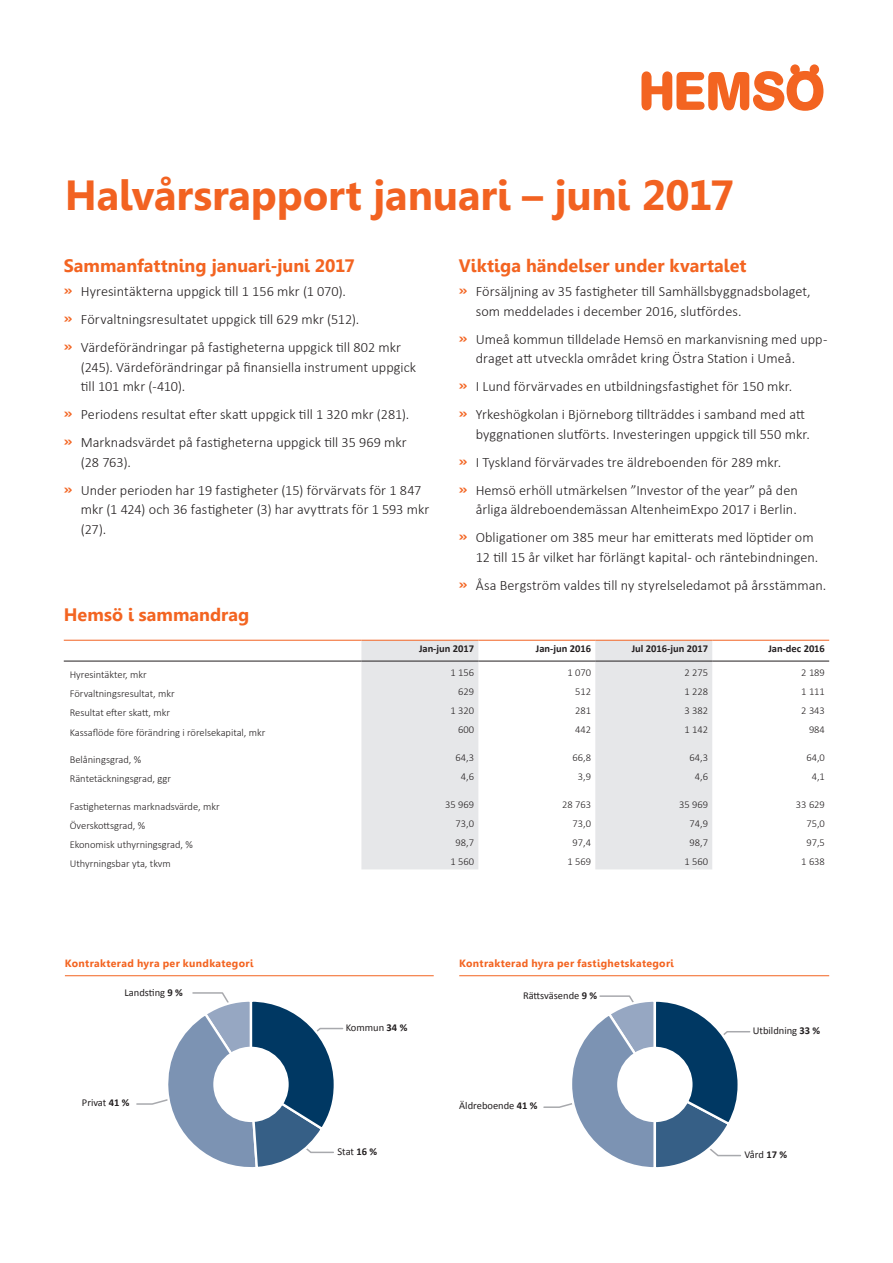
<style>
.page{position:relative;width:893px;height:1263px;background:#fff}
.page>*{position:absolute;margin:0;border:0;box-sizing:border-box;transform-origin:0 0}
.t1{font:700 42px "Leelawadee";letter-spacing:-.005em;color:#f26221}
.t2{font:700 18px "Leelawadee";color:#f36421}
.t3{font:300 14.25px/28px "Calibri";letter-spacing:.005em;color:#231f20}
.t4{font:300 10.5px "Calibri";color:#231f20}
.t5{font:10.5px "Calibri";color:#231f20}
.t6{font:700 10.5px "Leelawadee";letter-spacing:.03em;color:#f36421}
.t7{font:700 10.5px "Calibri";color:#231f20}
.s1{font-family:"Leelawadee";font-weight:700;font-size:15px;color:#f36421}
.s2{font-weight:700}
</style>
<div class="page">
<hr style="left:65px;top:975px;width:369px;height:1px;background:#f36421">
<hr style="left:459px;top:975px;width:370px;height:1px;background:#f36421">
<svg style="left:361px;top:641px;width:351px;height:228px;fill:#e6e7e9"></svg>
<hr style="left:64px;top:640px;width:297px;height:1px;background:#f26221">
<hr style="left:361px;top:640px;width:117px;height:1px;background:#f26221">
<hr style="left:478px;top:640px;width:117px;height:1px;background:#f26221">
<hr style="left:595px;top:640px;width:117px;height:1px;background:#f26221">
<hr style="left:712px;top:640px;width:117px;height:1px;background:#f26221">
<hr style="left:64px;top:661px;width:297px;height:1px;background:#231f20">
<hr style="left:361px;top:661px;width:117px;height:1px;background:#231f20">
<hr style="left:478px;top:661px;width:117px;height:1px;background:#231f20">
<hr style="left:595px;top:661px;width:117px;height:1px;background:#231f20">
<hr style="left:712px;top:661px;width:117px;height:1px;background:#231f20">
<svg style="left:641px;top:64px;width:182px;height:47px"></svg>
<svg style="left:543px;top:995px;width:208px;height:173px"></svg>
<div style="left:617px;top:1047px;width:75px;height:75px;background:#fff;border-radius:50%"></div>
<svg style="left:136px;top:992px;width:208px;height:175px"></svg>
<div style="left:213px;top:1047px;width:76px;height:75px;background:#fff;border-radius:50%"></div>
<h1 class="t1" style="left:65px;top:171px;width:671px">Halvårsrapport januari – juni 2017</h1>
<p class="t2" style="left:64px;top:256px;width:293px">Sammanfattning januari-juni 2017</p>
<p class="t3" style="left:64px;top:277px;width:339px"><span class="s1">»</span> Hyresintäkterna uppgick till 1 156 mkr (1 070).<br><span class="s1">»</span> Förvaltningsresultatet uppgick till 629 mkr (512).<br><span class="s1">»</span> Värdeförändringar på fastigheterna uppgick till 802 mkr</p>
<p class="t3" style="left:81px;top:356px;width:337px;line-height:19.5px">(245). Värdeförändringar på finansiella instrument uppgick till 101 mkr (-410).</p>
<p class="t3" style="left:64px;top:400px;width:347px"><span class="s1">»</span> Periodens resultat efter skatt uppgick till 1 320 mkr (281). <span class="s1">»</span> Marknadsvärdet på fastigheterna uppgick till 35 969 mkr</p>
<p class="t3" style="left:64px;top:447px;width:359px;text-indent:17px">(28 763).<br><span class="s1">»</span> Under perioden har 19 fastigheter (15) förvärvats för 1 847</p>
<p class="t3" style="left:81px;top:499px;width:350px;line-height:19.5px">mkr (1 424) och 36 fastigheter (3) har avyttrats för 1 593 mkr (27).</p>
<p class="t2" style="left:64px;top:604px;width:187px">Hemsö i sammandrag</p>
<p class="t2" style="left:459px;top:256px;width:289px">Viktiga händelser under kvartalet</p>
<p class="t3" style="left:476px;top:281px;width:336px;line-height:19.5px;text-indent:-17px"><span class="s1">»</span> Försäljning av 35 fastigheter till Samhällsbyggnadsbolaget, som meddelades i december 2016, slutfördes.</p>
<p class="t3" style="left:476px;top:328px;width:353px;line-height:19.5px;text-indent:-17px"><span class="s1">»</span> Umeå kommun tilldelade Hemsö en markanvisning med upp&shy;draget att utveckla området kring Östra Station i Umeå.</p>
<p class="t3" style="left:459px;top:372px;width:348px"><span class="s1">»</span> I Lund förvärvades en utbildningsfastighet för 150 mkr.<br><span class="s1">»</span> Yrkeshögkolan i Björneborg tillträddes i samband med att</p>
<p class="t3" style="left:459px;top:419px;width:353px;text-indent:17px">byggnationen slutförts. Investeringen uppgick till 550 mkr. <span class="s1">»</span> I Tyskland förvärvades tre äldreboenden för 289 mkr.<br><span class="s1">»</span> Hemsö erhöll utmärkelsen ”Investor of the year” på den</p>
<p class="t3" style="left:459px;top:495px;width:356px;text-align:center">årliga äldreboendemässan AltenheimExpo 2017 i Berlin.<br><span class="s1">»</span> Obligationer om 385 meur har emitterats med löptider om</p>
<p class="t3" style="left:459px;top:542px;width:369px;text-indent:17px">12 till 15 år vilket har förlängt kapital- och räntebindningen. <span class="s1">»</span> Åsa Bergström valdes till ny styrelseledamot på årsstämman.</p>
<p class="t7" style="left:419px;top:642px;width:57px">Jan-jun 2017</p>
<p class="t7" style="left:536px;top:642px;width:57px">Jan-jun 2016</p>
<p class="t7" style="left:632px;top:642px;width:78px">Jul 2016-jun 2017</p>
<p class="t7" style="left:768px;top:642px;width:58px">Jan-dec 2016</p>
<p class="t4" style="left:70px;top:668px;width:79px">Hyresintäkter, mkr</p>
<p class="t4" style="left:450px;top:666px;width:25px">1 156</p>
<p class="t4" style="left:567px;top:666px;width:25px">1 070</p>
<p class="t4" style="left:684px;top:666px;width:25px">2 275</p>
<p class="t4" style="left:801px;top:666px;width:25px">2 189</p>
<p class="t4" style="left:70px;top:687px;width:106px">Förvaltningsresultat, mkr</p>
<p class="t4" style="left:458px;top:685px;width:17px">629</p>
<p class="t4" style="left:575px;top:685px;width:17px">512</p>
<p class="t4" style="left:684px;top:685px;width:25px">1 228</p>
<p class="t4" style="left:801px;top:685px;width:25px">1 111</p>
<p class="t4" style="left:70px;top:706px;width:102px">Resultat efter skatt, mkr</p>
<p class="t4" style="left:450px;top:704px;width:25px">1 320</p>
<p class="t4" style="left:575px;top:704px;width:17px">281</p>
<p class="t4" style="left:684px;top:704px;width:25px">3 382</p>
<p class="t4" style="left:801px;top:704px;width:25px">2 343</p>
<p class="t4" style="left:70px;top:725px;width:197px">Kassaflöde före förändring i rörelsekapital, mkr</p>
<p class="t4" style="left:458px;top:723px;width:17px">600</p>
<p class="t4" style="left:575px;top:723px;width:17px">442</p>
<p class="t4" style="left:684px;top:723px;width:25px">1 142</p>
<p class="t4" style="left:809px;top:723px;width:17px">984</p>
<p class="t4" style="left:70px;top:753px;width:73px">Belåningsgrad, %</p>
<p class="t4" style="left:456px;top:751px;width:20px">64,3</p>
<p class="t4" style="left:572px;top:751px;width:20px">66,8</p>
<p class="t4" style="left:689px;top:751px;width:20px">64,3</p>
<p class="t4" style="left:806px;top:751px;width:20px">64,0</p>
<p class="t4" style="left:70px;top:772px;width:103px">Räntetäckningsgrad, ggr</p>
<p class="t4" style="left:461px;top:770px;width:15px">4,6</p>
<p class="t4" style="left:578px;top:770px;width:15px">3,9</p>
<p class="t4" style="left:695px;top:770px;width:15px">4,6</p>
<p class="t4" style="left:812px;top:770px;width:15px">4,1</p>
<p class="t4" style="left:70px;top:800px;width:151px">Fastigheternas marknadsvärde, mkr</p>
<p class="t4" style="left:445px;top:798px;width:30px">35 969</p>
<p class="t4" style="left:562px;top:798px;width:30px">28 763</p>
<p class="t4" style="left:679px;top:798px;width:30px">35 969</p>
<p class="t4" style="left:796px;top:798px;width:30px">33 629</p>
<p class="t4" style="left:70px;top:819px;width:77px">Överskottsgrad, %</p>
<p class="t4" style="left:456px;top:817px;width:20px">73,0</p>
<p class="t4" style="left:572px;top:817px;width:20px">73,0</p>
<p class="t4" style="left:689px;top:817px;width:20px">74,9</p>
<p class="t4" style="left:806px;top:817px;width:20px">75,0</p>
<p class="t4" style="left:70px;top:838px;width:125px">Ekonomisk uthyrningsgrad, %</p>
<p class="t4" style="left:456px;top:836px;width:20px">98,7</p>
<p class="t4" style="left:572px;top:836px;width:20px">97,4</p>
<p class="t4" style="left:689px;top:836px;width:20px">98,7</p>
<p class="t4" style="left:806px;top:836px;width:20px">97,5</p>
<p class="t4" style="left:70px;top:857px;width:103px">Uthyrningsbar yta, tkvm</p>
<p class="t4" style="left:450px;top:855px;width:25px">1 560</p>
<p class="t4" style="left:567px;top:855px;width:25px">1 569</p>
<p class="t4" style="left:684px;top:855px;width:25px">1 560</p>
<p class="t4" style="left:801px;top:855px;width:25px">1 638</p>
<p class="t6" style="left:65px;top:957px;width:190px">Kontrakterad hyra per kundkategori</p>
<p class="t6" style="left:459px;top:957px;width:216px">Kontrakterad hyra per fastighetskategori</p>
<p class="t5" style="left:124px;top:985px;width:60px">Landsting <span class="s2">9 %</span></p>
<p class="t5" style="left:523px;top:988px;width:76px">Rättsväsende <span class="s2">9 %</span></p>
<p class="t5" style="left:346px;top:1020px;width:63px">Kommun <span class="s2">34 %</span></p>
<p class="t5" style="left:753px;top:1024px;width:69px">Utbildning <span class="s2">33 %</span></p>
<p class="t5" style="left:82px;top:1096px;width:49px">Privat <span class="s2">41 %</span></p>
<p class="t5" style="left:459px;top:1099px;width:80px">Äldreboende <span class="s2">41 %</span></p>
<p class="t5" style="left:337px;top:1145px;width:41px">Stat <span class="s2">16 %</span></p>
<p class="t5" style="left:745px;top:1148px;width:44px">Vård <span class="s2">17 %</span></p>
</div>
